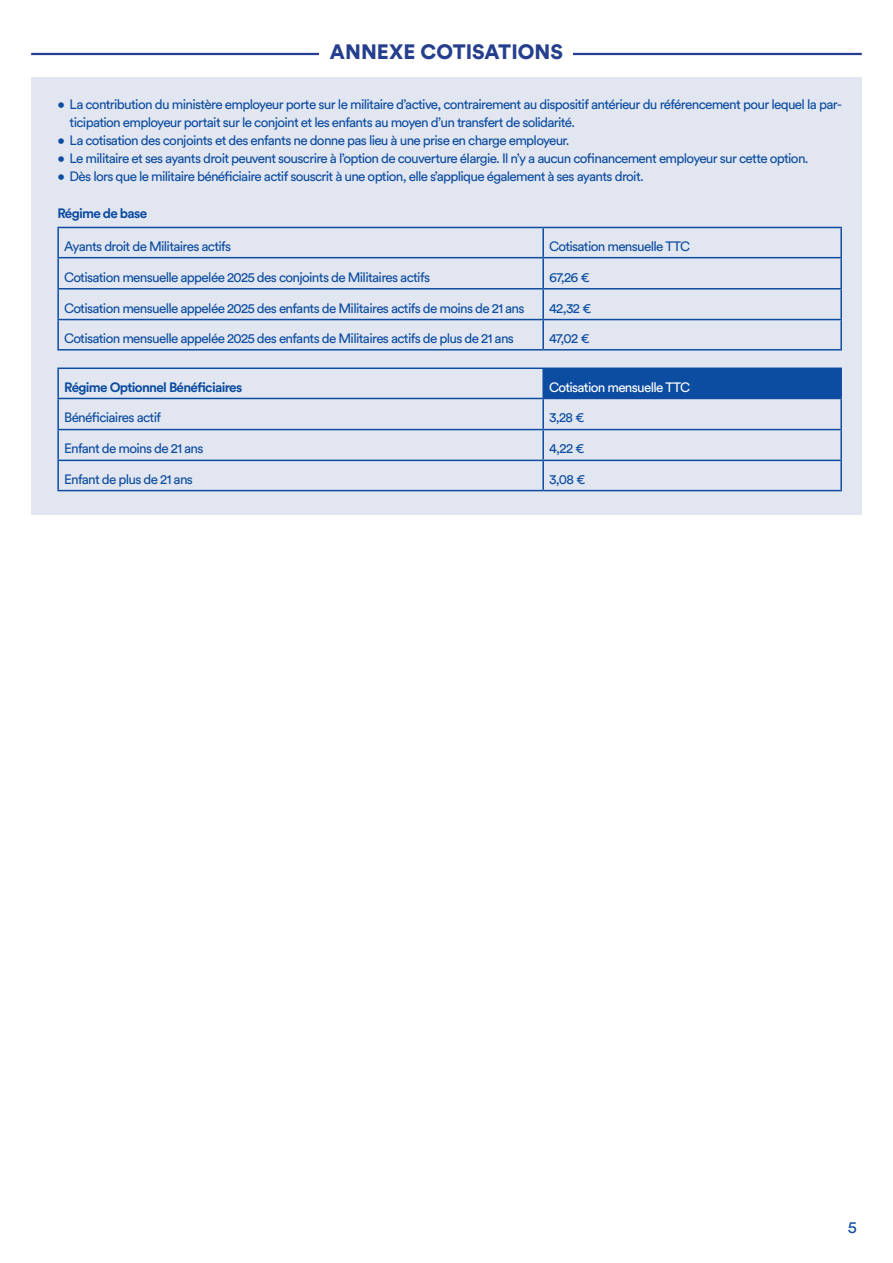
<style>
.page{position:relative;width:893px;height:1263px;background:#fff}
.page>*{position:absolute;margin:0;border:0;box-sizing:border-box;transform-origin:0 0}
.t1{font:900 20.7px "Circular Std";color:#253f8e}
.t2{font:16.5px "Circular Std";color:#0d4da1}
.t3{font:13.5px/18px "Circular Std";letter-spacing:-.05em;color:#0d4da1}
.t4{font:700 13.5px "Circular Std";letter-spacing:-.05em;color:#0d4da1}
.t5{font:13.5px "Circular Std";letter-spacing:-.05em;color:#fff}
</style>
<div class="page">
<hr style="left:31px;top:53px;width:831px;height:2px;background:#253f8e">
<div style="left:320px;top:43px;width:253px;height:20px;background:#fff"></div>
<div style="left:31px;top:77px;width:831px;height:437px;background:#e2e6f0"></div>
<hr style="left:57px;top:227px;width:486px;height:1px;background:#0d4da1">
<hr style="left:57px;top:228px;width:2px;height:29px;background:#0d4da1">
<hr style="left:543px;top:227px;width:299px;height:1px;background:#0d4da1">
<hr style="left:542px;top:228px;width:2px;height:29px;background:#0d4da1">
<hr style="left:840px;top:228px;width:2px;height:29px;background:#0d4da1">
<hr style="left:57px;top:257px;width:486px;height:1px;background:#0d4da1">
<hr style="left:57px;top:258px;width:2px;height:30px;background:#0d4da1">
<hr style="left:543px;top:257px;width:299px;height:1px;background:#0d4da1">
<hr style="left:542px;top:258px;width:2px;height:30px;background:#0d4da1">
<hr style="left:840px;top:258px;width:2px;height:30px;background:#0d4da1">
<hr style="left:57px;top:288px;width:486px;height:1px;background:#0d4da1">
<hr style="left:57px;top:289px;width:2px;height:30px;background:#0d4da1">
<hr style="left:543px;top:288px;width:299px;height:1px;background:#0d4da1">
<hr style="left:542px;top:289px;width:2px;height:30px;background:#0d4da1">
<hr style="left:840px;top:289px;width:2px;height:30px;background:#0d4da1">
<hr style="left:57px;top:319px;width:486px;height:1px;background:#0d4da1">
<hr style="left:57px;top:320px;width:2px;height:29px;background:#0d4da1">
<hr style="left:543px;top:319px;width:299px;height:1px;background:#0d4da1">
<hr style="left:542px;top:320px;width:2px;height:29px;background:#0d4da1">
<hr style="left:840px;top:320px;width:2px;height:29px;background:#0d4da1">
<hr style="left:57px;top:349px;width:486px;height:2px;background:#0d4da1">
<hr style="left:543px;top:349px;width:299px;height:2px;background:#0d4da1">
<div style="left:543px;top:368px;width:298px;height:30px;background:#0d4da1"></div>
<hr style="left:57px;top:367px;width:486px;height:2px;background:#0d4da1">
<hr style="left:57px;top:369px;width:2px;height:29px;background:#0d4da1">
<hr style="left:543px;top:367px;width:299px;height:2px;background:#0d4da1">
<hr style="left:542px;top:369px;width:2px;height:29px;background:#0d4da1">
<hr style="left:840px;top:369px;width:2px;height:29px;background:#0d4da1">
<hr style="left:57px;top:398px;width:486px;height:1px;background:#0d4da1">
<hr style="left:57px;top:399px;width:2px;height:30px;background:#0d4da1">
<hr style="left:543px;top:398px;width:299px;height:1px;background:#0d4da1">
<hr style="left:542px;top:399px;width:2px;height:30px;background:#0d4da1">
<hr style="left:840px;top:399px;width:2px;height:30px;background:#0d4da1">
<hr style="left:57px;top:429px;width:486px;height:1px;background:#0d4da1">
<hr style="left:57px;top:430px;width:2px;height:30px;background:#0d4da1">
<hr style="left:543px;top:429px;width:299px;height:1px;background:#0d4da1">
<hr style="left:542px;top:430px;width:2px;height:30px;background:#0d4da1">
<hr style="left:840px;top:430px;width:2px;height:30px;background:#0d4da1">
<hr style="left:57px;top:460px;width:486px;height:1px;background:#0d4da1">
<hr style="left:57px;top:461px;width:2px;height:29px;background:#0d4da1">
<hr style="left:543px;top:460px;width:299px;height:1px;background:#0d4da1">
<hr style="left:542px;top:461px;width:2px;height:29px;background:#0d4da1">
<hr style="left:840px;top:461px;width:2px;height:29px;background:#0d4da1">
<hr style="left:57px;top:490px;width:486px;height:1px;background:#0d4da1">
<hr style="left:543px;top:490px;width:299px;height:1px;background:#0d4da1">
<p class="t1" style="left:330px;top:38px;width:235px">ANNEXE COTISATIONS</p>
<p class="t3" style="left:70px;top:95px;width:774px;text-indent:-12px">• La contribution du ministère employeur porte sur le militaire d’active, contrairement au dispositif antérieur du référencement pour lequel la par&shy;ticipation employeur portait sur le conjoint et les enfants au moyen d’un transfert de solidarité.</p>
<p class="t3" style="left:57px;top:131px;width:514px">• La cotisation des conjoints et des enfants ne donne pas lieu à une prise en charge employeur.</p>
<p class="t3" style="left:57px;top:149px;width:753px">• Le militaire et ses ayants droit peuvent souscrire à l’option de couverture élargie. Il n’y a aucun cofinancement employeur sur cette option.</p>
<p class="t3" style="left:57px;top:167px;width:588px">• Dès lors que le militaire bénéficiaire actif souscrit à une option, elle s’applique également à ses ayants droit.</p>
<p class="t4" style="left:57px;top:205px;width:91px">Régime de base</p>
<p class="t3" style="left:64px;top:237px;width:169px">Ayants droit de Militaires actifs</p>
<p class="t3" style="left:549px;top:237px;width:143px">Cotisation mensuelle TTC</p>
<p class="t3" style="left:64px;top:268px;width:367px">Cotisation mensuelle appelée 2025 des conjoints de Militaires actifs</p>
<p class="t3" style="left:549px;top:268px;width:42px">67,26 €</p>
<p class="t3" style="left:64px;top:299px;width:462px">Cotisation mensuelle appelée 2025 des enfants de Militaires actifs de moins de 21 ans</p>
<p class="t3" style="left:549px;top:299px;width:44px">42,32 €</p>
<p class="t3" style="left:64px;top:329px;width:451px">Cotisation mensuelle appelée 2025 des enfants de Militaires actifs de plus de 21 ans</p>
<p class="t3" style="left:549px;top:329px;width:42px">47,02 €</p>
<p class="t4" style="left:64px;top:378px;width:180px">Régime Optionnel Bénéficiaires</p>
<p class="t5" style="left:549px;top:379px;width:143px">Cotisation mensuelle TTC</p>
<p class="t3" style="left:64px;top:409px;width:98px">Bénéficiaires actif</p>
<p class="t3" style="left:549px;top:409px;width:37px">3,28 €</p>
<p class="t3" style="left:64px;top:439px;width:141px">Enfant de moins de 21 ans</p>
<p class="t3" style="left:549px;top:439px;width:37px">4,22 €</p>
<p class="t3" style="left:64px;top:470px;width:130px">Enfant de plus de 21 ans</p>
<p class="t3" style="left:549px;top:470px;width:38px">3,08 €</p>
<p class="t2" style="left:848px;top:1217px;width:11px">5</p>
</div>
